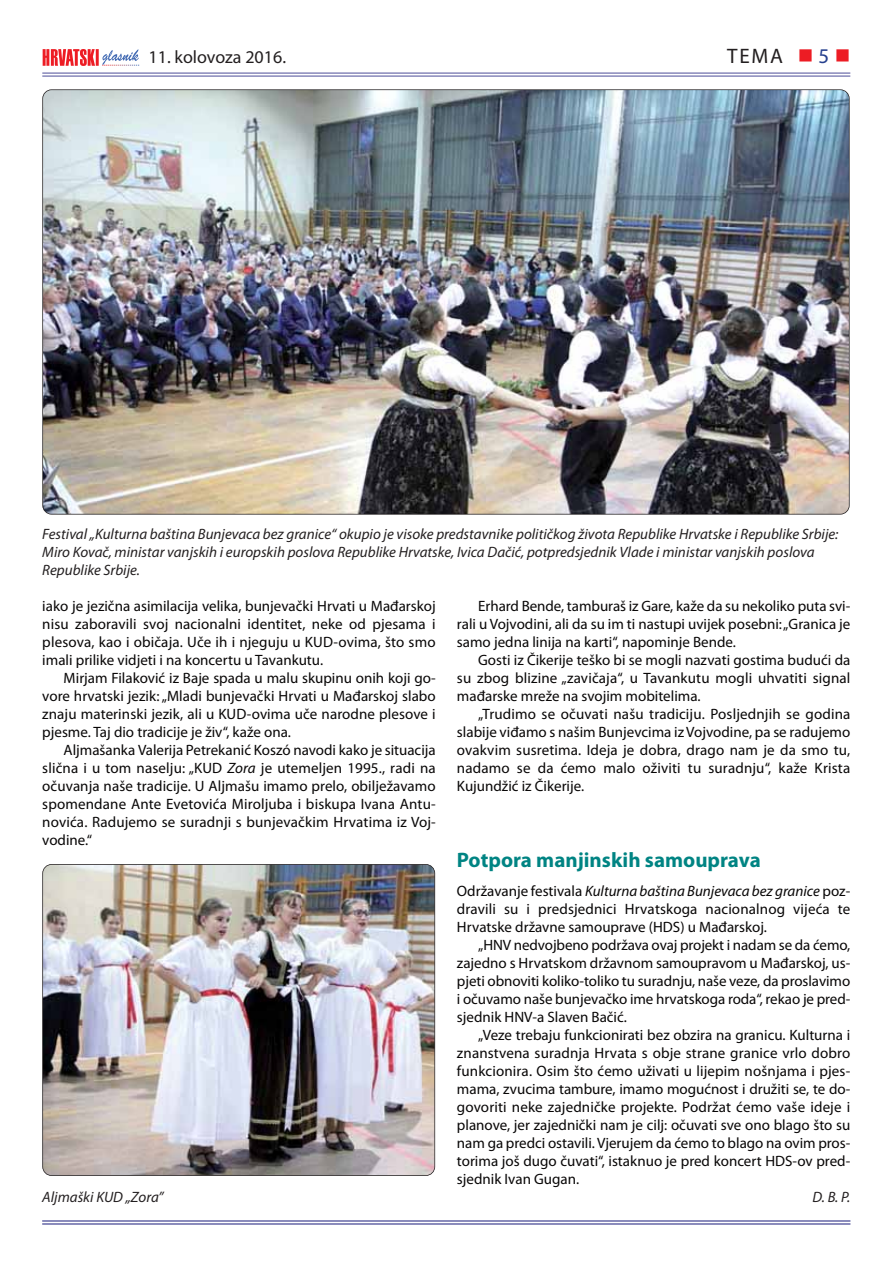
<style>
.page{position:relative;width:893px;height:1263px;background:#fff}
.page>*{position:absolute;margin:0;border:0;box-sizing:border-box;transform-origin:0 0}
.t1{font:700 21px "Myriad Pro";color:#008483}
.t2{font:21px "Myriad Pro";color:#231f20}
.t3{font:18px "Myriad Pro";color:#231f20}
.t4{font:15px/18px "Myriad Pro";color:#080606;text-align:justify}
.t5{font:italic 15px/18px "Myriad Pro";color:#231f20}
.s1{color:#ed1c24}
.s2{color:#25408e}
.s3{font-style:italic}
</style>
<div class="page">
<svg style="left:43px;top:49px;width:96px;height:17px"></svg>
<hr style="left:42px;top:72px;width:808px;height:2px;background:#8788ba">
<hr style="left:42px;top:75px;width:808px;height:2px;background:#8788ba">
<hr style="left:42px;top:1220px;width:808px;height:2px;background:#8788ba">
<hr style="left:42px;top:1223px;width:808px;height:2px;background:#8788ba">
<img style="left:43px;top:90px;width:806px;height:424px;border-radius:9px">
<div style="left:42px;top:89px;width:807px;height:426px;border:2px solid #231f20;border-radius:9px"></div>
<img style="left:43px;top:864px;width:392px;height:312px;border-radius:9px">
<div style="left:42px;top:864px;width:393px;height:312px;border:2px solid #231f20;border-radius:9px"></div>
<p class="t3" style="left:149px;top:50px;width:139px">11. kolovoza 2016.</p>
<h1 class="t2" style="left:727px;top:48px;width:125px">TEMA <span class="s1">■</span><span class="s2">5</span><span class="s1">■</span></h1>
<p class="t5" style="left:42px;top:526px;width:797px">Festival „Kulturna baština Bunjevaca bez granice“ okupio je visoke predstavnike političkog života Republike Hrvatske i Republike Srbije:<br>Miro Kovač, ministar vanjskih i europskih poslova Republike Hrvatske, Ivica Dačić, potpredsjednik Vlade i ministar vanjskih poslova<br>Republike Srbije.</p>
<p class="t4" style="left:42px;top:598px;width:395px">iako je jezična asimilacija velika, bunjevački Hrvati u Mađarskoj nisu zaboravili svoj nacionalni identitet, neke od pjesama i plesova, kao i običaja. Uče ih i njeguju u KUD-ovima, što smo imali prilike vidjeti i na koncertu u Tavankutu.</p>
<p class="t4" style="left:42px;top:670px;width:395px;text-indent:21px">Mirjam Filaković iz Baje spada u malu skupinu onih koji go - vore hrvatski jezik: „Mladi bunjevački Hrvati u Mađarskoj slabo znaju materinski jezik, ali u KUD-ovima uče narodne plesove i pjesme. Taj dio tradicije je živ“, kaže ona.</p>
<p class="t4" style="left:42px;top:742px;width:395px;text-indent:21px">Aljmašanka Valerija Petrekanić Koszó navodi kako je situacija slična i u tom naselju: „KUD <span class="s3">Zora</span> je utemeljen 1995., radi na očuvanja naše tradicije. U Aljmašu imamo prelo, obilježavamo spomendane Ante Evetovića Miroljuba i biskupa Ivana Antu - novića. Radujemo se suradnji s bunjevačkim Hrvatima iz Voj - vodine.“</p>
<p class="t5" style="left:42px;top:1189px;width:123px">Aljmaški KUD „Zora”</p>
<p class="t4" style="left:457px;top:598px;width:395px;text-indent:21px">Erhard Bende, tamburaš iz Gare, kaže da su nekoliko puta svi&shy;rali u Vojvodini, ali da su im ti nastupi uvijek posebni: „Granica je samo jedna linija na karti“, napominje Bende.</p>
<p class="t4" style="left:457px;top:652px;width:395px;text-indent:21px">Gosti iz Čikerije teško bi se mogli nazvati gostima budući da su zbog blizine „zavičaja“, u Tavankutu mogli uhvatiti signal mađarske mreže na svojim mobitelima.</p>
<p class="t4" style="left:457px;top:706px;width:395px;text-indent:21px">„Trudimo se očuvati našu tradiciju. Posljednjih se godina slabije viđamo s našim Bunjevcima iz Vojvodine, pa se radujemo ovakvim susretima. Ideja je dobra, drago nam je da smo tu, nadamo se da ćemo malo oživiti tu suradnju“, kaže Krista Kujundžić iz Čikerije.</p>
<h1 class="t1" style="left:457px;top:852px;width:305px">Potpora manjinskih samouprava</h1>
<p class="t4" style="left:457px;top:883px;width:395px">Održavanje festivala <span class="s3">Kulturna baština Bunjevaca bez granice</span> poz&shy;dravili su i predsjednici Hrvatskoga nacionalnog vijeća te Hrvatske državne samouprave (HDS) u Mađarskoj.</p>
<p class="t4" style="left:457px;top:937px;width:395px;text-indent:21px">„HNV nedvojbeno podržava ovaj projekt i nadam se da ćemo, zajedno s Hrvatskom državnom samoupravom u Mađarskoj, us&shy;pjeti obnoviti koliko-toliko tu suradnju, naše veze, da proslavimo i očuvamo naše bunjevačko ime hrvatskoga roda“, rekao je pred&shy;sjednik HNV-a Slaven Bačić.</p>
<p class="t4" style="left:457px;top:1027px;width:395px;text-indent:21px">„Veze trebaju funkcionirati bez obzira na granicu. Kulturna i znanstvena suradnja Hrvata s obje strane granice vrlo dobro funkcionira. Osim što ćemo uživati u lijepim nošnjama i pjes&shy;mama, zvucima tambure, imamo mogućnost i družiti se, te do&shy;govoriti neke zajedničke projekte. Podržat ćemo vaše ideje i planove, jer zajednički nam je cilj: očuvati sve ono blago što su nam ga predci ostavili. Vjerujem da ćemo to blago na ovim pros&shy;torima još dugo čuvati“, istaknuo je pred koncert HDS-ov pred&shy;sjednik Ivan Gugan.</p>
<p class="t5" style="left:812px;top:1189px;width:39px">D. B. P.</p>
</div>
